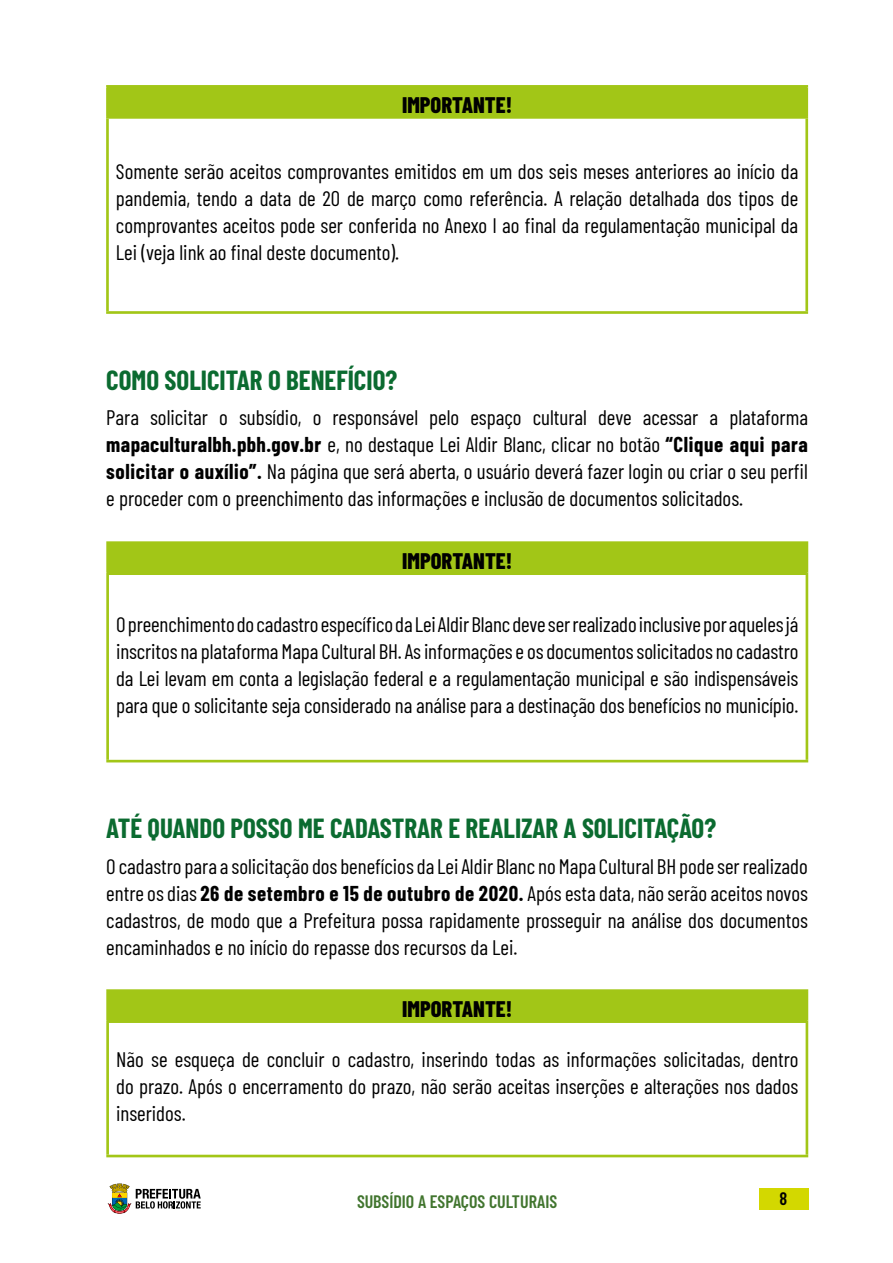
<style>
.page{position:relative;width:893px;height:1263px;background:#fff}
.page>*{position:absolute;margin:0;border:0;box-sizing:border-box;transform-origin:0 0}
.t1{font:700 27px "Barlow Condensed";color:#0b6b30}
.t2{font:800 22.5px "Barlow Condensed";color:#000}
.t3{font:21px/27px "Barlow Condensed";color:#000;text-align:justify}
.t4{font:600 18px "Barlow Condensed";color:#41752e}
.t5{font:600 18px "Barlow Condensed";color:#000}
.s1{font-weight:700}
</style>
<div class="page">
<div style="left:759px;top:1188px;width:49px;height:21px;background:#d3d800"></div>
<svg style="left:107px;top:1183px;width:94px;height:31px"></svg>
<div style="left:107px;top:86px;width:700px;height:31px;background:#a2c617"></div>
<hr style="left:106px;top:85px;width:702px;height:3px;background:#a2c617">
<hr style="left:106px;top:88px;width:3px;height:28px;background:#a2c617">
<hr style="left:805px;top:88px;width:3px;height:28px;background:#a2c617">
<hr style="left:106px;top:116px;width:702px;height:3px;background:#a2c617">
<hr style="left:106px;top:119px;width:3px;height:192px;background:#a2c617">
<hr style="left:805px;top:119px;width:3px;height:192px;background:#a2c617">
<hr style="left:106px;top:311px;width:702px;height:3px;background:#a2c617">
<div style="left:108px;top:543px;width:699px;height:31px;background:#a2c617"></div>
<hr style="left:106px;top:541px;width:702px;height:3px;background:#a2c617">
<hr style="left:106px;top:544px;width:3px;height:28px;background:#a2c617">
<hr style="left:806px;top:544px;width:2px;height:28px;background:#a2c617">
<hr style="left:106px;top:572px;width:702px;height:3px;background:#a2c617">
<hr style="left:106px;top:575px;width:3px;height:185px;background:#a2c617">
<hr style="left:806px;top:575px;width:2px;height:185px;background:#a2c617">
<hr style="left:106px;top:760px;width:702px;height:2px;background:#a2c617">
<div style="left:108px;top:991px;width:699px;height:31px;background:#a2c617"></div>
<hr style="left:106px;top:989px;width:702px;height:3px;background:#a2c617">
<hr style="left:106px;top:992px;width:3px;height:28px;background:#a2c617">
<hr style="left:806px;top:992px;width:2px;height:28px;background:#a2c617">
<hr style="left:106px;top:1020px;width:702px;height:3px;background:#a2c617">
<hr style="left:106px;top:1023px;width:3px;height:132px;background:#a2c617">
<hr style="left:806px;top:1023px;width:2px;height:132px;background:#a2c617">
<hr style="left:106px;top:1155px;width:702px;height:2px;background:#a2c617">
<p class="t2" style="left:402px;top:89px;width:112px">IMPORTANTE!</p>
<p class="t3" style="left:116px;top:157px;width:684px">Somente serão aceitos comprovantes emitidos em um dos seis meses anteriores ao início da pandemia, tendo a data de 20 de março como referência. A relação detalhada dos tipos de comprovantes aceitos pode ser conferida no Anexo I ao final da regulamentação municipal da Lei (veja link ao final deste documento).</p>
<p class="t1" style="left:106px;top:361px;width:292px">COMO SOLICITAR O BENEFÍCIO?</p>
<p class="t3" style="left:106px;top:403px;width:703px">Para solicitar o subsídio, o responsável pelo espaço cultural deve acessar a plataforma <span class="s1">mapaculturalbh.pbh.gov.br</span> e, no destaque Lei Aldir Blanc, clicar no botão <span class="s1">“Clique aqui para solicitar o auxílio”.</span> Na página que será aberta, o usuário deverá fazer login ou criar o seu perfil e proceder com o preenchimento das informações e inclusão de documentos solicitados.</p>
<p class="t2" style="left:402px;top:545px;width:112px">IMPORTANTE!</p>
<p class="t3" style="left:116px;top:609px;width:684px">O preenchimento do cadastro específico da Lei Aldir Blanc deve ser realizado inclusive por aqueles já inscritos na plataforma Mapa Cultural BH. As informações e os documentos solicitados no cadastro da Lei levam em conta a legislação federal e a regulamentação municipal e são indispensáveis para que o solicitante seja considerado na análise para a destinação dos benefícios no município.</p>
<p class="t1" style="left:106px;top:809px;width:611px">ATÉ QUANDO POSSO ME CADASTRAR E REALIZAR A SOLICITAÇÃO?</p>
<p class="t3" style="left:106px;top:851px;width:703px">O cadastro para a solicitação dos benefícios da Lei Aldir Blanc no Mapa Cultural BH pode ser realizado entre os dias <span class="s1">26 de setembro e 15 de outubro de 2020.</span> Após esta data, não serão aceitos novos cadastros, de modo que a Prefeitura possa rapidamente prosseguir na análise dos documentos encaminhados e no início do repasse dos recursos da Lei.</p>
<p class="t2" style="left:402px;top:993px;width:112px">IMPORTANTE!</p>
<p class="t3" style="left:116px;top:1044px;width:684px">Não se esqueça de concluir o cadastro, inserindo todas as informações solicitadas, dentro do prazo. Após o encerramento do prazo, não serão aceitas inserções e alterações nos dados inseridos.</p>
<p class="t4" style="left:357px;top:1188px;width:202px">SUBSÍDIO A ESPAÇOS CULTURAIS</p>
<p class="t5" style="left:780px;top:1185px;width:9px">8</p>
</div>
